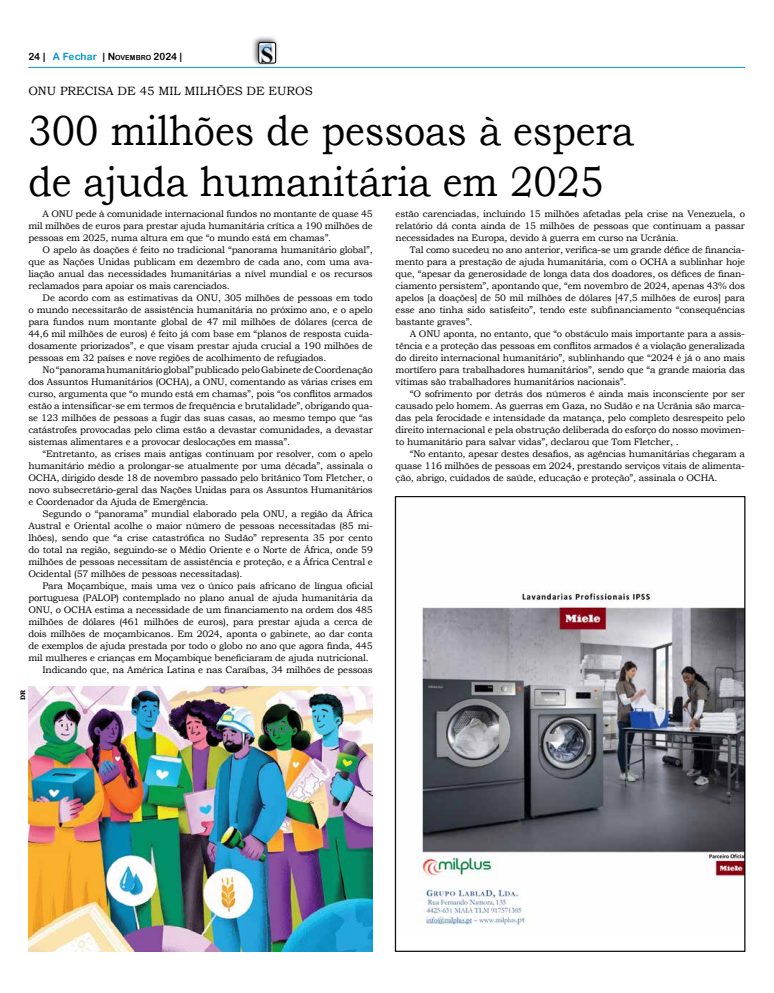
<style>
.page{position:relative;width:774px;height:993px;background:#fff}
.page>*{position:absolute;margin:0;border:0;box-sizing:border-box;transform-origin:0 0}
.t1{font:42px/50.4px "Bookman Old Style";color:#000;scale:.9 1}
.t2{font:12px "Bookman Old Style";color:#000}
.t3{font:10px "Arial Rounded MT Bold";letter-spacing:.01em;color:#0093ca}
.t4{font:9.5px/12px "Bookman Old Style";letter-spacing:-.02em;color:#000;text-align:justify}
.t5{font:700 6.5px "Bookman Old Style";color:#000}
.s1{color:#000}
.s2{font-size:7px;color:#000}
</style>
<div class="page">
<div style="left:251px;top:35px;width:28px;height:31px;background:#000;opacity:.75"></div>
<img style="left:259px;top:43px;width:17px;height:20px">
<div style="left:259px;top:43px;width:17px;height:20px;border:1px solid #000;border-radius:2px"></div>
<hr style="left:28px;top:67px;width:717px;height:1px;background:#0093ca">
<img style="left:417px;top:591px;width:326px;height:335px">
<div style="left:395px;top:496px;width:350px;height:454px;border:1px solid #000"></div>
<img style="left:28px;top:686px;width:345px;height:265px">
<p class="t3" style="left:28px;top:51px;width:156px"><span class="s1">24 |</span> A Fechar <span class="s1">| N</span><span class="s2">OVEMBRO</span> <span class="s1">2024</span> <span class="s1">|</span></p>
<p class="t2" style="left:28px;top:83px;width:286px">ONU PRECISA DE 45 MIL MILHÕES DE EUROS</p>
<h1 class="t1" style="left:28px;top:106px;width:674px">300 milhões de pessoas à espera de ajuda humanitária em 2025</h1>
<p class="t4" style="left:396px;top:207px;width:351px">estão carenciadas, incluindo 15 milhões afetadas pela crise na Venezuela, o relatório dá conta ainda de 15 milhões de pessoas que continuam a passar necessidades na Europa, devido à guerra em curso na Ucrânia.</p>
<p class="t4" style="left:396px;top:243px;width:351px;text-indent:14px">Tal como sucedeu no ano anterior, verifica-se um grande défice de financia&shy;mento para a prestação de ajuda humanitária, com o OCHA a sublinhar hoje que, “apesar da generosidade de longa data dos doadores, os défices de finan&shy;ciamento persistem”, apontando que, “em novembro de 2024, apenas 43% dos apelos [a doações] de 50 mil milhões de dólares [47,5 milhões de euros] para esse ano tinha sido satisfeito”, tendo este subfinanciamento “consequências bastante graves”.</p>
<p class="t4" style="left:396px;top:327px;width:351px;text-indent:14px">A ONU aponta, no entanto, que “o obstáculo mais importante para a assis&shy;tência e a proteção das pessoas em conflitos armados é a violação generalizada do direito internacional humanitário”, sublinhando que “2024 é já o ano mais mortífero para trabalhadores humanitários”, sendo que “a grande maioria das vítimas são trabalhadores humanitários nacionais”.</p>
<p class="t4" style="left:396px;top:387px;width:351px;text-indent:14px">“O sofrimento por detrás dos números é ainda mais inconsciente por ser causado pelo homem. As guerras em Gaza, no Sudão e na Ucrânia são marca&shy;das pela ferocidade e intensidade da matança, pelo completo desrespeito pelo direito internacional e pela obstrução deliberada do esforço do nosso movimen&shy;to humanitário para salvar vidas”, declarou que Tom Fletcher, .</p>
<p class="t4" style="left:396px;top:447px;width:351px;text-indent:14px">“No entanto, apesar destes desafios, as agências humanitárias chegaram a quase 116 milhões de pessoas em 2024, prestando serviços vitais de alimenta&shy;ção, abrigo, cuidados de saúde, educação e proteção”, assinala o OCHA.</p>
<p class="t4" style="left:28px;top:207px;width:346px;text-indent:14px">A ONU pede à comunidade internacional fundos no montante de quase 45 mil milhões de euros para prestar ajuda humanitária crítica a 190 milhões de pessoas em 2025, numa altura em que “o mundo está em chamas”.</p>
<p class="t4" style="left:28px;top:243px;width:346px;text-indent:14px">O apelo às doações é feito no tradicional “panorama humanitário global”, que as Nações Unidas publicam em dezembro de cada ano, com uma ava&shy;liação anual das necessidades humanitárias a nível mundial e os recursos reclamados para apoiar os mais carenciados.</p>
<p class="t4" style="left:28px;top:291px;width:346px;text-indent:14px">De acordo com as estimativas da ONU, 305 milhões de pessoas em todo o mundo necessitarão de assistência humanitária no próximo ano, e o apelo para fundos num montante global de 47 mil milhões de dólares (cerca de 44,6 mil milhões de euros) é feito já com base em “planos de resposta cuida&shy;dosamente priorizados”, e que visam prestar ajuda crucial a 190 milhões de pessoas em 32 países e nove regiões de acolhimento de refugiados.</p>
<p class="t4" style="left:28px;top:363px;width:346px;text-indent:14px">No “panorama humanitário global” publicado pelo Gabinete de Coordenação dos Assuntos Humanitários (OCHA), a ONU, comentando as várias crises em curso, argumenta que “o mundo está em chamas”, pois “os conflitos armados estão a intensificar-se em termos de frequência e brutalidade”, obrigando qua&shy;se 123 milhões de pessoas a fugir das suas casas, ao mesmo tempo que “as catástrofes provocadas pelo clima estão a devastar comunidades, a devastar sistemas alimentares e a provocar deslocações em massa”.</p>
<p class="t4" style="left:28px;top:447px;width:346px;text-indent:14px">“Entretanto, as crises mais antigas continuam por resolver, com o apelo humanitário médio a prolongar-se atualmente por uma década”, assinala o OCHA, dirigido desde 18 de novembro passado pelo britânico Tom Fletcher, o novo subsecretário-geral das Nações Unidas para os Assuntos Humanitários e Coordenador da Ajuda de Emergência.</p>
<p class="t4" style="left:28px;top:507px;width:346px;text-indent:14px">Segundo o “panorama” mundial elaborado pela ONU, a região da África Austral e Oriental acolhe o maior número de pessoas necessitadas (85 mi&shy;lhões), sendo que “a crise catastrófica no Sudão” representa 35 por cento do total na região, seguindo-se o Médio Oriente e o Norte de África, onde 59 milhões de pessoas necessitam de assistência e proteção, e a África Central e Ocidental (57 milhões de pessoas necessitadas).</p>
<p class="t4" style="left:43px;top:579px;width:332px">Para Moçambique, mais uma vez o único país africano de língua oficial</p>
<p class="t4" style="left:28px;top:591px;width:346px">portuguesa (PALOP) contemplado no plano anual de ajuda humanitária da</p>
<p class="t4" style="left:28px;top:603px;width:346px">ONU, o OCHA estima a necessidade de um financiamento na ordem dos 485</p>
<p class="t4" style="left:28px;top:615px;width:346px">milhões de dólares (461 milhões de euros), para prestar ajuda a cerca de</p>
<p class="t4" style="left:28px;top:627px;width:346px">dois milhões de moçambicanos. Em 2024, aponta o gabinete, ao dar conta</p>
<p class="t4" style="left:28px;top:639px;width:346px">de exemplos de ajuda prestada por todo o globo no ano que agora finda, 445</p>
<p class="t4" style="left:28px;top:651px;width:342px">mil mulheres e crianças em Moçambique beneficiaram de ajuda nutricional.</p>
<p class="t4" style="left:43px;top:663px;width:332px">Indicando que, na América Latina e nas Caraíbas, 34 milhões de pessoas</p>
<p class="t5" style="left:18px;top:699px;width:12px;rotate:-90deg">DR</p>
</div>
